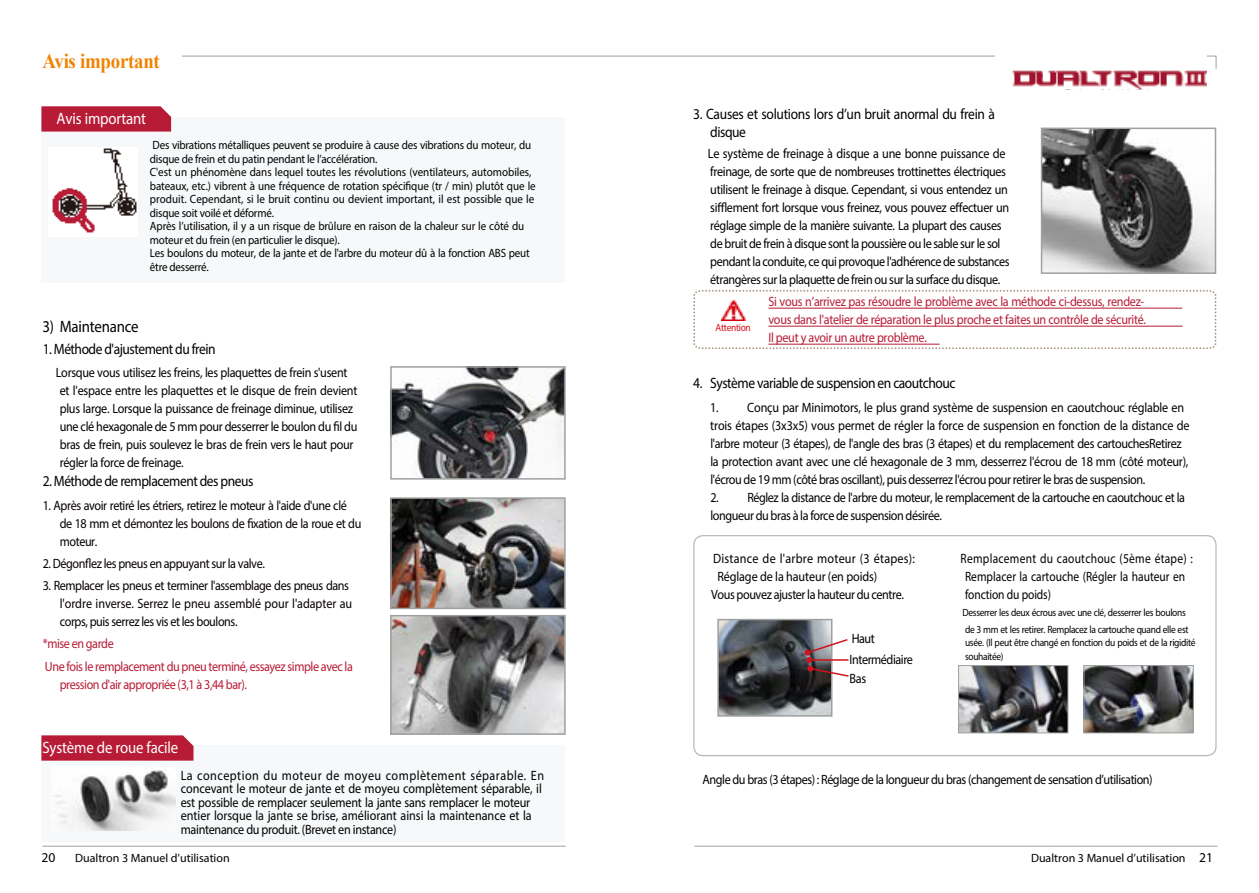
<style>
.page{position:relative;width:1259px;height:893px;background:#fff}
.page>*{position:absolute;margin:0;border:0;box-sizing:border-box;transform-origin:0 0}
.t1{font:700 21px "Times New Roman";letter-spacing:-.015em;color:#f08300;scale:.9 1}
.t2{font:16.5px "Dinmed";letter-spacing:-.01em;color:#fff;scale:.9 1}
.t3{font:16.5px "Dinbol";letter-spacing:-.015em;color:#000;scale:.9 1}
.t4{font:15px/18px "Dinmed";letter-spacing:-.035em;color:#000;scale:.9 1}
.t5{font:13.5px/18px "Dinlig";letter-spacing:-.03em;color:#000;scale:.9 1}
.t6{font:13.5px/18px "Dinlig";letter-spacing:-.035em;color:#070000;scale:.9 1}
.t7{font:13.5px/13.5px "Dinmed";color:#000;scale:.9 1}
.t8{font:13.5px/18px "Dinmed";letter-spacing:-.025em;color:#b81b35;scale:.9 1}
.t9{font:13.5px/22.2px "Dinlig";letter-spacing:-.035em;color:#b81b35;scale:.9 1}
.t10{font:13.5px/18px "Dinmed";color:#000;scale:.85 1}
.t11{font:13.5px/18px "Dinmed";letter-spacing:.02em;color:#000;scale:.9 1}
.t12{font:13.5px "Apple Gothic";color:#000}
.t13{font:12px/13.5px "Dinlig";letter-spacing:-.01em;color:#000;scale:.92 1}
.t14{font:12px "Apple Gothic";color:#000}
.t15{font:10.5px/16.5px "Dinlig";letter-spacing:-.035em;color:#000;scale:.9 1}
.t16{font:10.5px "Dinmed";letter-spacing:-.035em;color:#d0131c;scale:.9 1}
.s1{font-size:13.5px}
</style>
<div class="page">
<hr style="left:43px;top:846px;width:523px;height:1px;background:#9fa0a0">
<hr style="left:694px;top:846px;width:523px;height:1px;background:#9fa0a0">
<img style="left:393px;top:369px;width:170px;height:108px">
<div style="left:390px;top:366px;width:176px;height:114px;border:2px solid #9fa0a0"></div>
<img style="left:393px;top:500px;width:170px;height:106px">
<div style="left:390px;top:497px;width:176px;height:112px;border:2px solid #9fa0a0"></div>
<img style="left:393px;top:618px;width:170px;height:114px">
<div style="left:390px;top:615px;width:176px;height:120px;border:2px solid #9fa0a0"></div>
<svg style="left:182px;top:55px;width:1034px;height:14px"></svg>
<img style="left:995px;top:55px;width:212px;height:34px">
<div style="left:41px;top:117px;width:523px;height:166px;background:#f6f8f9"></div>
<svg style="left:41px;top:106px;width:130px;height:26px;background:#bb253e"></svg>
<img style="left:52px;top:148px;width:85px;height:85px">
<div style="left:41px;top:746px;width:523px;height:96px;background:#f6f8f9"></div>
<svg style="left:41px;top:735px;width:152px;height:26px;background:#ba243d"></svg>
<img style="left:56px;top:770px;width:120px;height:60px">
<img style="left:1043px;top:131px;width:170px;height:140px">
<div style="left:1040px;top:128px;width:176px;height:146px;border:2px solid #9fa0a0"></div>
<div style="left:693px;top:535px;width:523px;height:221px;border:1px solid #b5b6b6;border-radius:9px"></div>
<img style="left:960px;top:667px;width:106px;height:64px">
<div style="left:958px;top:665px;width:110px;height:68px;border:1px solid #9fa0a0"></div>
<img style="left:1085px;top:667px;width:106px;height:64px">
<div style="left:1083px;top:665px;width:110px;height:68px;border:1px solid #9fa0a0"></div>
<img style="left:720px;top:622px;width:109px;height:92px">
<div style="left:717px;top:619px;width:115px;height:98px;border:2px solid #9fa0a0"></div>
<svg style="left:804px;top:638px;width:45px;height:40px"></svg>
<svg style="left:693px;top:290px;width:524px;height:59px"></svg>
<img style="left:722px;top:296px;width:24px;height:24px">
<h1 class="t1" style="left:43px;top:50px;width:132px">Avis important</h1>
<p class="t2" style="left:57px;top:109px;width:101px">Avis important</p>
<p class="t13" style="left:150px;top:138px;width:421px">Des vibrations métalliques peuvent se produire à cause des vibrations du moteur, du disque de frein et du patin pendant le l’accélération.<br>C'est un phénomène dans lequel toutes les révolutions (ventilateurs, automobiles, bateaux, etc.) vibrent à une fréquence de rotation spécifique (tr / min) plutôt que le produit. Cependant, si le bruit continu ou devient important, il est possible que le disque soit voilé et déformé.<br>Après l’utilisation, il y a un risque de brûlure en raison de la chaleur sur le côté du moteur et du frein (en particulier le disque).<br>Les boulons du moteur, de la jante et de l'arbre du moteur dû à la fonction ABS peut être desserré.</p>
<p class="t3" style="left:43px;top:317px;width:108px">3) Maintenance</p>
<p class="t4" style="left:43px;top:339px;width:194px">1. Méthode d'ajustement du frein</p>
<p class="t5" style="left:56px;top:364px;width:337px">Lorsque vous utilisez les freins, les plaquettes de frein s'usent et l'espace entre les plaquettes et le disque de frein devient plus large. Lorsque la puissance de freinage diminue, utilisez une clé hexagonale de 5 mm pour desserrer le boulon du fil du bras de frein, puis soulevez le bras de frein vers le haut pour régler la force de freinage.</p>
<p class="t4" style="left:43px;top:471px;width:236px">2. Méthode de remplacement des pneus</p>
<p class="t6" style="left:60px;top:496px;width:337px;text-indent:-17px">1. Après avoir retiré les étriers, retirez le moteur à l'aide d'une clé de 18 mm et démontez les boulons de fixation de la roue et du moteur.</p>
<p class="t6" style="left:43px;top:554px;width:248px">2. Dégonflez les pneus en appuyant sur la valve.</p>
<p class="t6" style="left:60px;top:576px;width:326px;text-indent:-17px">3. Remplacer les pneus et terminer l'assemblage des pneus dans l'ordre inverse. Serrez le pneu assemblé pour l'adapter au corps, puis serrez les vis et les boulons.</p>
<p class="t9" style="left:43px;top:633px;width:346px">*mise en garde<br>Une fois le remplacement du pneu terminé, essayez simple avec la</p>
<p class="t9" style="left:60px;top:673px;width:209px">pression d'air appropriée (3,1 à 3,44 bar).</p>
<p class="t2" style="left:42px;top:738px;width:153px">Système de roue facile</p>
<p class="t7" style="left:181px;top:768px;width:405px">La conception du moteur de moyeu complètement séparable. En concevant le moteur de jante et de moyeu complètement séparable, il est possible de remplacer seulement la jante sans remplacer le moteur entier lorsque la jante se brise, améliorant ainsi la maintenance et la maintenance du produit. (Brevet en instance)</p>
<p class="t4" style="left:710px;top:105px;width:318px;text-indent:-17px">3. Causes et solutions lors d’un bruit anormal du frein à disque</p>
<p class="t5" style="left:708px;top:144px;width:337px">Le système de freinage à disque a une bonne puissance de freinage, de sorte que de nombreuses trottinettes électriques utilisent le freinage à disque. Cependant, si vous entendez un sifflement fort lorsque vous freinez, vous pouvez effectuer un réglage simple de la manière suivante. La plupart des causes de bruit de frein à disque sont la poussière ou le sable sur le sol pendant la conduite, ce qui provoque l'adhérence de substances étrangères sur la plaquette de frein ou sur la surface du disque.</p>
<p class="t16" style="left:715px;top:321px;width:41px">Attention</p>
<p class="t8" style="left:768px;top:293px;width:421px">Si vous n’arrivez pas résoudre le problème avec la méthode ci-dessus, rendez&shy;vous dans l'atelier de réparation le plus proche et faites un contrôle de sécurité.<br>Il peut y avoir un autre problème.</p>
<p class="t4" style="left:693px;top:373px;width:293px">4 . Système variable de suspension en caoutchouc</p>
<p class="t5" style="left:710px;top:398px;width:534px">1. Conçu par Minimotors, le plus grand système de suspension en caoutchouc réglable en trois étapes (3x3x5) vous permet de régler la force de suspension en fonction de la distance de l'arbre moteur (3 étapes), de l'angle des bras (3 étapes) et du remplacement des cartouchesRetirez la protection avant avec une clé hexagonale de 3 mm, desserrez l'écrou de 18 mm (côté moteur), l'écrou de 19 mm (côté bras oscillant), puis desserrez l'écrou pour retirer le bras de suspension.</p>
<p class="t5" style="left:710px;top:488px;width:529px">2. Réglez la distance de l'arbre du moteur, le remplacement de la cartouche en caoutchouc et la longueur du bras à la force de suspension désirée.</p>
<p class="t11" style="left:717px;top:549px;width:221px;text-indent:-4px">Distance de l'arbre moteur (3 étapes):<br>Réglage de la hauteur (en poids)</p>
<p class="t5" style="left:711px;top:585px;width:216px">Vous pouvez ajuster la hauteur du centre.</p>
<p class="t10" style="left:965px;top:549px;width:269px;text-indent:-4px">Remplacement du caoutchouc (5ème étape) :<br>Remplacer la cartouche (Régler la hauteur en fonction du poids)</p>
<p class="t15" style="left:962px;top:604px;width:253px">Desserrer les deux écrous avec une clé, desserrer les boulons de 3 mm et les retirer. Remplacez la cartouche quand elle est</p>
<p class="t15" style="left:965px;top:636px;width:258px;line-height:13.5px">usée. (Il peut être changé en fonction du poids et de la rigidité souhaitée)</p>
<p class="t5" style="left:849px;top:628px;width:72px;line-height:20.7px">Haut<br>Intermédiaire</p>
<p class="t5" style="left:849px;top:670px;width:20px">Bas</p>
<p class="t5" style="left:702px;top:771px;width:502px">Angle du bras (3 étapes) : Réglage de la longueur du bras (changement de sensation d’utilisation)</p>
<p class="t12" style="left:41px;top:849px;width:15px">20</p>
<p class="t14" style="left:75px;top:850px;width:156px">Dualtron 3 Manuel d’utilisation</p>
<p class="t14" style="left:1031px;top:850px;width:183px">Dualtron 3 Manuel d’utilisation <span class="s1">21</span></p>
</div>
